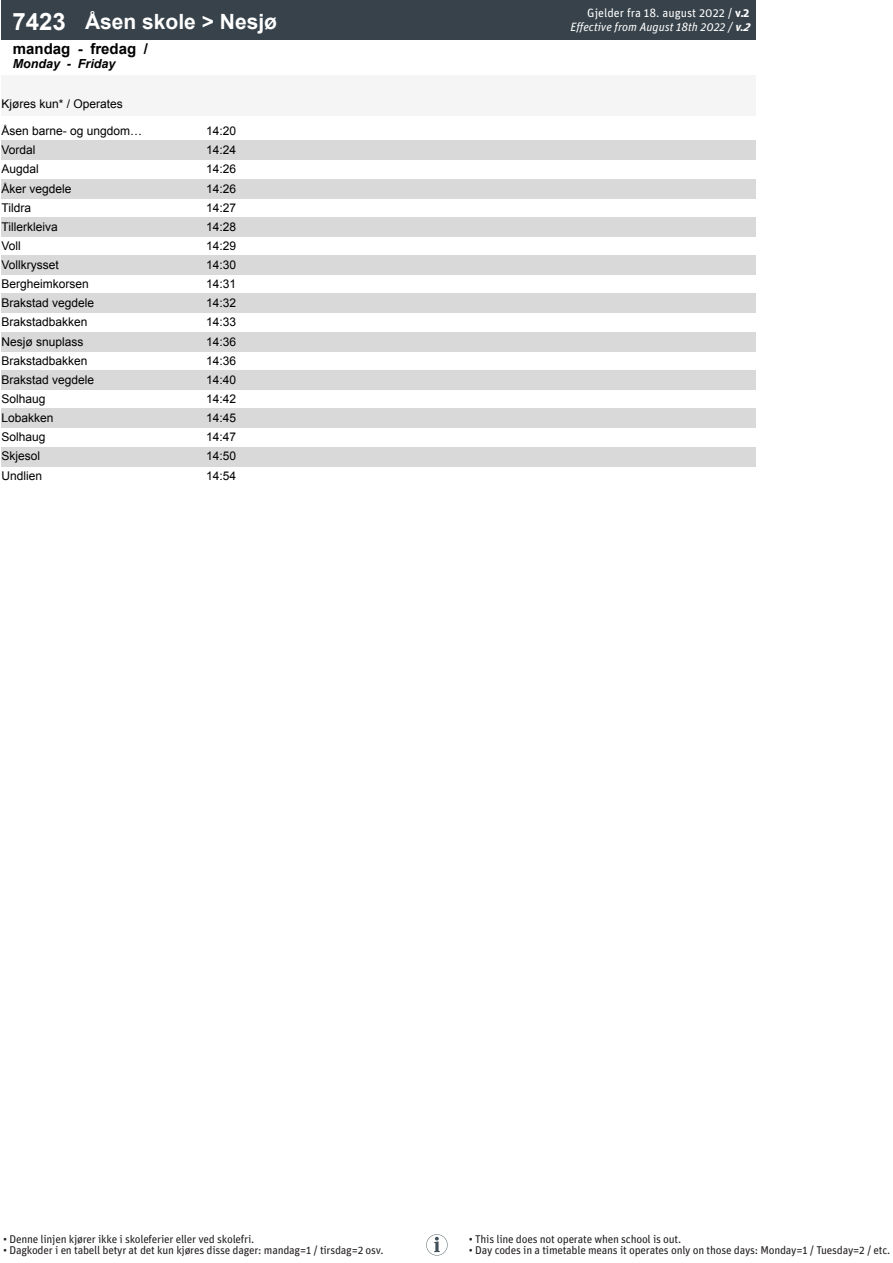
<style>
.page{position:relative;width:893px;height:1263px;background:#fff}
.page>*{position:absolute;margin:0;border:0;box-sizing:border-box;transform-origin:0 0}
.t1{font:700 21px "Arial";color:#fff}
.t2{font:700 15px "Arial";color:#000}
.t3{font:italic 700 12.45px "Arial";color:#000}
.t4{font:12px "Arial";color:#000}
.t5{font:italic 12px/14.4px "Unit Pro";color:#fff}
.t6{font:11.25px "Unit Pro";letter-spacing:-.02em;color:#231f20}
.s1{font-size:24px}
.s2{font-style:normal}
.s3{font-weight:700;font-style:normal}
.s4{font-weight:700}
</style>
<div class="page">
<div style="left:2px;top:75px;width:191px;height:41px;background:#f5f5f5"></div>
<div style="left:193px;top:75px;width:56px;height:41px;background:#f5f5f5"></div>
<div style="left:249px;top:75px;width:56px;height:41px;background:#f5f5f5"></div>
<div style="left:305px;top:75px;width:57px;height:41px;background:#f5f5f5"></div>
<div style="left:362px;top:75px;width:56px;height:41px;background:#f5f5f5"></div>
<div style="left:418px;top:75px;width:56px;height:41px;background:#f5f5f5"></div>
<div style="left:474px;top:75px;width:57px;height:41px;background:#f5f5f5"></div>
<div style="left:531px;top:75px;width:56px;height:41px;background:#f5f5f5"></div>
<div style="left:587px;top:75px;width:56px;height:41px;background:#f5f5f5"></div>
<div style="left:643px;top:75px;width:56px;height:41px;background:#f5f5f5"></div>
<div style="left:699px;top:75px;width:57px;height:41px;background:#f5f5f5"></div>
<div style="left:2px;top:0;width:75px;height:39px;background:#37424a"></div>
<div style="left:77px;top:0;width:679px;height:39px;background:#37424a"></div>
<div style="left:2px;top:141px;width:754px;height:19px;background:#d9d9d9"></div>
<div style="left:2px;top:179px;width:754px;height:19px;background:#d9d9d9"></div>
<div style="left:2px;top:217px;width:754px;height:19px;background:#d9d9d9"></div>
<div style="left:2px;top:256px;width:754px;height:19px;background:#d9d9d9"></div>
<div style="left:2px;top:294px;width:754px;height:19px;background:#d9d9d9"></div>
<div style="left:2px;top:332px;width:754px;height:19px;background:#d9d9d9"></div>
<div style="left:2px;top:370px;width:754px;height:19px;background:#d9d9d9"></div>
<div style="left:2px;top:409px;width:754px;height:19px;background:#d9d9d9"></div>
<div style="left:2px;top:447px;width:754px;height:19px;background:#d9d9d9"></div>
<svg style="left:426px;top:1234px;width:22px;height:21px"></svg>
<p class="t1" style="left:13px;top:7px;width:266px"><span class="s1">7423</span> Åsen skole &gt; Nesjø</p>
<p class="t2" style="left:13px;top:38px;width:137px">mandag - fredag /</p>
<p class="t3" style="left:13px;top:55px;width:104px">Monday - Friday</p>
<p class="t4" style="left:2px;top:96px;width:123px">Kjøres kun* / Operates</p>
<p class="t4" style="left:2px;top:123px;width:142px">Åsen barne- og ungdom…</p>
<p class="t4" style="left:206px;top:123px;width:32px">14:20</p>
<p class="t4" style="left:2px;top:142px;width:36px">Vordal</p>
<p class="t4" style="left:206px;top:142px;width:32px">14:24</p>
<p class="t4" style="left:2px;top:161px;width:39px">Augdal</p>
<p class="t4" style="left:206px;top:161px;width:32px">14:26</p>
<p class="t4" style="left:2px;top:180px;width:72px">Åker vegdele</p>
<p class="t4" style="left:206px;top:180px;width:32px">14:26</p>
<p class="t4" style="left:2px;top:199px;width:31px">Tildra</p>
<p class="t4" style="left:206px;top:199px;width:32px">14:27</p>
<p class="t4" style="left:2px;top:218px;width:58px">Tillerkleiva</p>
<p class="t4" style="left:206px;top:218px;width:32px">14:28</p>
<p class="t4" style="left:2px;top:237px;width:21px">Voll</p>
<p class="t4" style="left:206px;top:237px;width:32px">14:29</p>
<p class="t4" style="left:2px;top:257px;width:59px">Vollkrysset</p>
<p class="t4" style="left:206px;top:257px;width:32px">14:30</p>
<p class="t4" style="left:2px;top:276px;width:89px">Bergheimkorsen</p>
<p class="t4" style="left:206px;top:276px;width:32px">14:31</p>
<p class="t4" style="left:2px;top:295px;width:94px">Brakstad vegdele</p>
<p class="t4" style="left:206px;top:295px;width:32px">14:32</p>
<p class="t4" style="left:2px;top:314px;width:88px">Brakstadbakken</p>
<p class="t4" style="left:206px;top:314px;width:32px">14:33</p>
<p class="t4" style="left:2px;top:333px;width:84px">Nesjø snuplass</p>
<p class="t4" style="left:206px;top:333px;width:32px">14:36</p>
<p class="t4" style="left:2px;top:352px;width:88px">Brakstadbakken</p>
<p class="t4" style="left:206px;top:352px;width:32px">14:36</p>
<p class="t4" style="left:2px;top:371px;width:94px">Brakstad vegdele</p>
<p class="t4" style="left:206px;top:371px;width:32px">14:40</p>
<p class="t4" style="left:2px;top:391px;width:46px">Solhaug</p>
<p class="t4" style="left:206px;top:391px;width:32px">14:42</p>
<p class="t4" style="left:2px;top:410px;width:54px">Lobakken</p>
<p class="t4" style="left:206px;top:410px;width:32px">14:45</p>
<p class="t4" style="left:2px;top:429px;width:46px">Solhaug</p>
<p class="t4" style="left:206px;top:429px;width:32px">14:47</p>
<p class="t4" style="left:2px;top:448px;width:40px">Skjesol</p>
<p class="t4" style="left:206px;top:448px;width:32px">14:50</p>
<p class="t4" style="left:2px;top:467px;width:42px">Undlien</p>
<p class="t4" style="left:206px;top:467px;width:32px">14:54</p>
<p class="t5" style="left:570px;top:5px;width:185px;text-indent:17px"><span class="s2">Gjelder fra 18. august 2022 /</span> <span class="s3">v.2<br></span>Effective from August 18th 2022 / <span class="s4">v.2</span></p>
<p class="t6" style="left:3px;top:1231px;width:253px">• Denne linjen kjører ikke i skoleferier eller ved skolefri.</p>
<p class="t6" style="left:3px;top:1243px;width:382px">• Dagkoder i en tabell betyr at det kun kjøres disse dager: mandag=1 / tirsdag=2 osv.</p>
<p class="t6" style="left:469px;top:1231px;width:214px">• This line does not operate when school is out.</p>
<p class="t6" style="left:469px;top:1243px;width:423px">• Day codes in a timetable means it operates only on those days: Monday=1 / Tuesday=2 / etc.</p>
</div>
